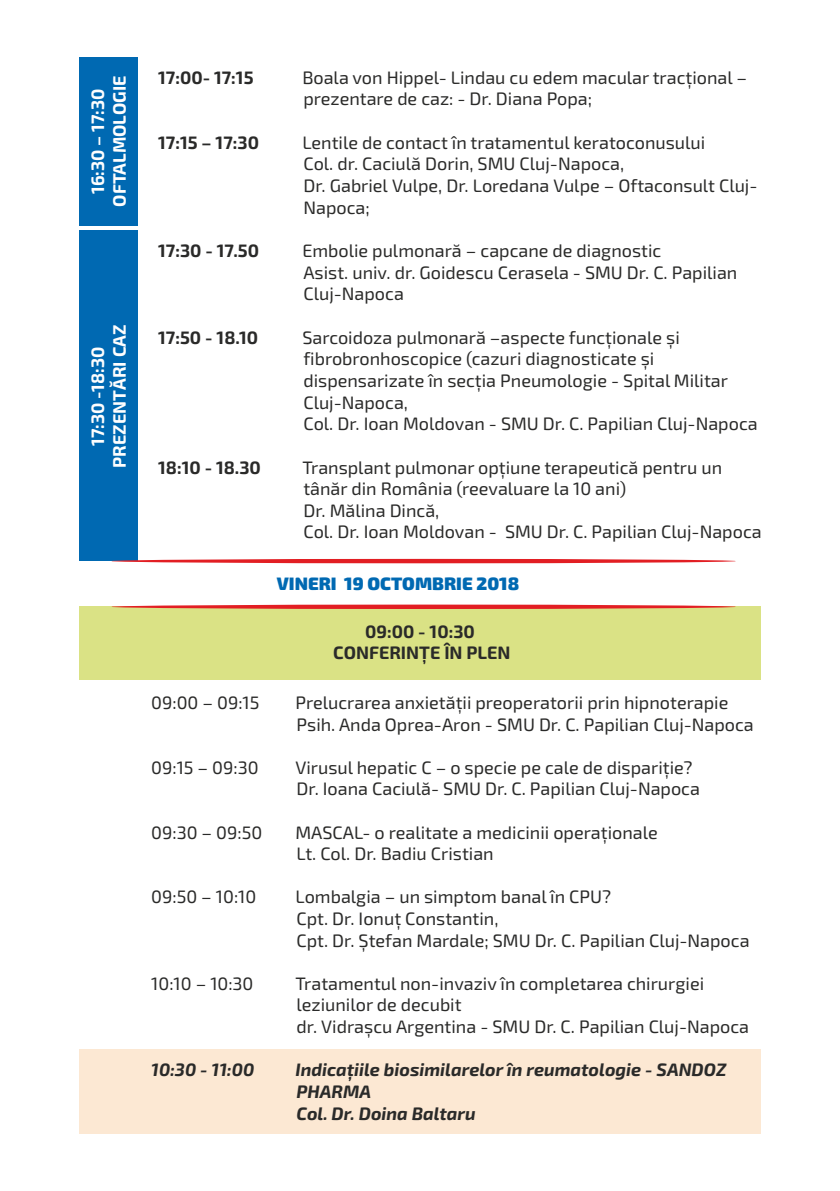
<style>
.page{position:relative;width:840px;height:1191px;background:#fff}
.page>*{position:absolute;margin:0;border:0;box-sizing:border-box;transform-origin:0 0}
.t1{font:18px/21.6px "Exo 2.0";color:#2a2a29}
.t2{font:700 18px "Exo 2.0";color:#2a2a29}
.t3{font:italic 700 18px/21.6px "Exo 2.0";color:#2a2a29}
.t4{font:700 18px/21.6px "Exo 2.0";color:#fefefe;text-align:center}
.t5{font:900 18px "Exo 2.0";color:#0069b2}
</style>
<div class="page">
<div style="left:79px;top:1050px;width:681px;height:84px;background:#fce8d3"></div>
<div style="left:79px;top:57px;width:59px;height:169px;background:#0069b2"></div>
<div style="left:79px;top:231px;width:59px;height:330px;background:#0069b2"></div>
<div style="left:79px;top:606px;width:681px;height:74px;background:#dae285"></div>
<svg style="left:111px;top:604px;width:624px;height:5px;background:#e54344"></svg>
<svg style="left:111px;top:559px;width:624px;height:4px;background:#e2262b"></svg>
<p class="t4" style="left:89px;top:207px;width:132px;rotate:-90deg">16:30 – 17:30<br>OFTALMOLOGIE</p>
<p class="t4" style="left:89px;top:467px;width:144px;rotate:-90deg">17:30 -18:30<br>PREZENTĂRI CAZ</p>
<p class="t2" style="left:158px;top:71px;width:97px">17:00- 17:15</p>
<p class="t1" style="left:302px;top:68px;width:446px">Boala von Hippel- Lindau cu edem macular tracțional – prezentare de caz: - Dr. Diana Popa;</p>
<p class="t2" style="left:158px;top:136px;width:102px">17:15 – 17:30</p>
<p class="t1" style="left:302px;top:133px;width:456px">Lentile de contact în tratamentul keratoconusului<br>Col. dr. Caciulă Dorin, SMU Cluj-Napoca,<br>Dr. Gabriel Vulpe, Dr. Loredana Vulpe – Oftaconsult Cluj-Napoca;</p>
<p class="t2" style="left:158px;top:244px;width:102px">17:30 - 17.50</p>
<p class="t1" style="left:302px;top:242px;width:436px">Embolie pulmonară – capcane de diagnostic<br>Asist. univ. dr. Goidescu Cerasela - SMU Dr. C. Papilian<br>Cluj-Napoca</p>
<p class="t2" style="left:158px;top:331px;width:101px">17:50 - 18.10</p>
<p class="t1" style="left:302px;top:328px;width:456px">Sarcoidoza pulmonară –aspecte funcționale și fibrobronhoscopice (cazuri diagnosticate și dispensarizate în secția Pneumologie - Spital Militar Cluj-Napoca,<br>Col. Dr. Ioan Moldovan - SMU Dr. C. Papilian Cluj-Napoca</p>
<p class="t2" style="left:158px;top:461px;width:104px">18:10 - 18.30</p>
<p class="t1" style="left:302px;top:458px;width:460px">Transplant pulmonar opțiune terapeutică pentru un tânăr din România (reevaluare la 10 ani)<br>Dr. Mălina Dincă,<br>Col. Dr. Ioan Moldovan - SMU Dr. C. Papilian Cluj-Napoca</p>
<p class="t5" style="left:277px;top:577px;width:244px">VINERI 19 OCTOMBRIE 2018</p>
<p class="t2" style="left:365px;top:625px;width:111px">09:00 - 10:30</p>
<p class="t2" style="left:333px;top:646px;width:179px">CONFERINȚE ÎN PLEN</p>
<p class="t1" style="left:151px;top:693px;width:109px">09:00 – 09:15</p>
<p class="t1" style="left:295px;top:693px;width:459px">Prelucrarea anxietății preoperatorii prin hipnoterapie<br>Psih. Anda Oprea-Aron - SMU Dr. C. Papilian Cluj-Napoca</p>
<p class="t1" style="left:151px;top:758px;width:109px">09:15 – 09:30</p>
<p class="t1" style="left:295px;top:758px;width:406px">Virusul hepatic C – o specie pe cale de dispariție?<br>Dr. Ioana Caciulă- SMU Dr. C. Papilian Cluj-Napoca</p>
<p class="t1" style="left:151px;top:823px;width:112px">09:30 – 09:50</p>
<p class="t1" style="left:295px;top:823px;width:363px">MASCAL- o realitate a medicinii operaționale<br>Lt. Col. Dr. Badiu Cristian</p>
<p class="t1" style="left:151px;top:888px;width:106px">09:50 – 10:10</p>
<p class="t1" style="left:295px;top:888px;width:455px">Lombalgia – un simptom banal în CPU?<br>Cpt. Dr. Ionuț Constantin,<br>Cpt. Dr. Ștefan Mardale; SMU Dr. C. Papilian Cluj-Napoca</p>
<p class="t1" style="left:151px;top:974px;width:104px">10:10 – 10:30</p>
<p class="t1" style="left:295px;top:974px;width:455px">Tratamentul non-invaziv în completarea chirurgiei leziunilor de decubit<br>dr. Vidrașcu Argentina - SMU Dr. C. Papilian Cluj-Napoca</p>
<p class="t3" style="left:151px;top:1061px;width:104px">10:30 - 11:00</p>
<p class="t3" style="left:295px;top:1061px;width:432px">Indicațiile biosimilarelor în reumatologie - SANDOZ<br>PHARMA<br>Col. Dr. Doina Baltaru</p>
</div>
